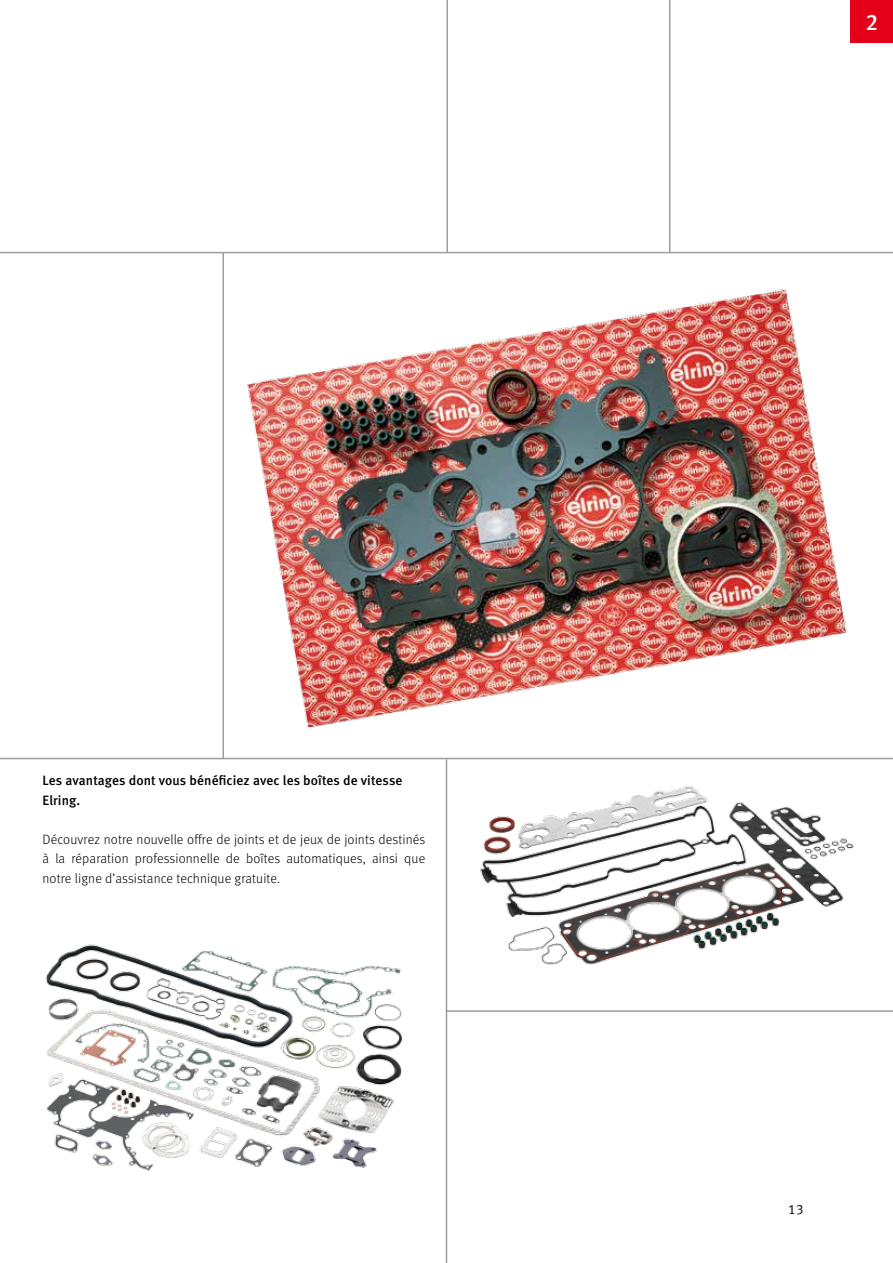
<style>
.page{position:relative;width:893px;height:1263px;background:#fff}
.page>*{position:absolute;margin:0;border:0;box-sizing:border-box;transform-origin:0 0}
.t1{font:22.5px "Meta Medium LF";color:#fff}
.t2{font:13.5px/19.5px "Meta Light LF";letter-spacing:.01em;color:#000;text-align:justify}
.t3{font:500 13.5px/19.5px "Meta";letter-spacing:.01em;color:#000}
.t4{font:13.5px "Meta Normal LF";color:#000}
</style>
<div class="page">
<div style="left:850px;top:0;width:43px;height:43px;background:#e30018"></div>
<hr style="left:0;top:252px;width:893px;height:1px;background:#9c9d9d">
<hr style="left:222px;top:253px;width:2px;height:505px;background:#9c9d9d">
<hr style="left:0;top:758px;width:893px;height:1px;background:#9c9d9d">
<hr style="left:446px;top:759px;width:1px;height:504px;background:#9c9d9d">
<hr style="left:446px;top:1010px;width:447px;height:2px;background:#9c9d9d">
<hr style="left:669px;top:0;width:1px;height:253px;background:#9c9d9d">
<hr style="left:446px;top:0;width:2px;height:253px;background:#9c9d9d">
<img style="left:46px;top:944px;width:356px;height:227px">
<img style="left:247px;top:289px;width:600px;height:440px">
<img style="left:480px;top:786px;width:374px;height:179px">
<p class="t3" style="left:43px;top:771px;width:361px">Les avantages dont vous bénéficiez avec les boîtes de vitesse<br>Elring.</p>
<p class="t2" style="left:43px;top:829px;width:384px">Découvrez notre nouvelle offre de joints et de jeux de joints destinés à la réparation professionnelle de boîtes automatiques, ainsi que notre ligne d’assistance technique gratuite.</p>
<h1 class="t1" style="left:865px;top:9px;width:14px">2</h1>
<p class="t4" style="left:788px;top:1202px;width:17px">13</p>
</div>
